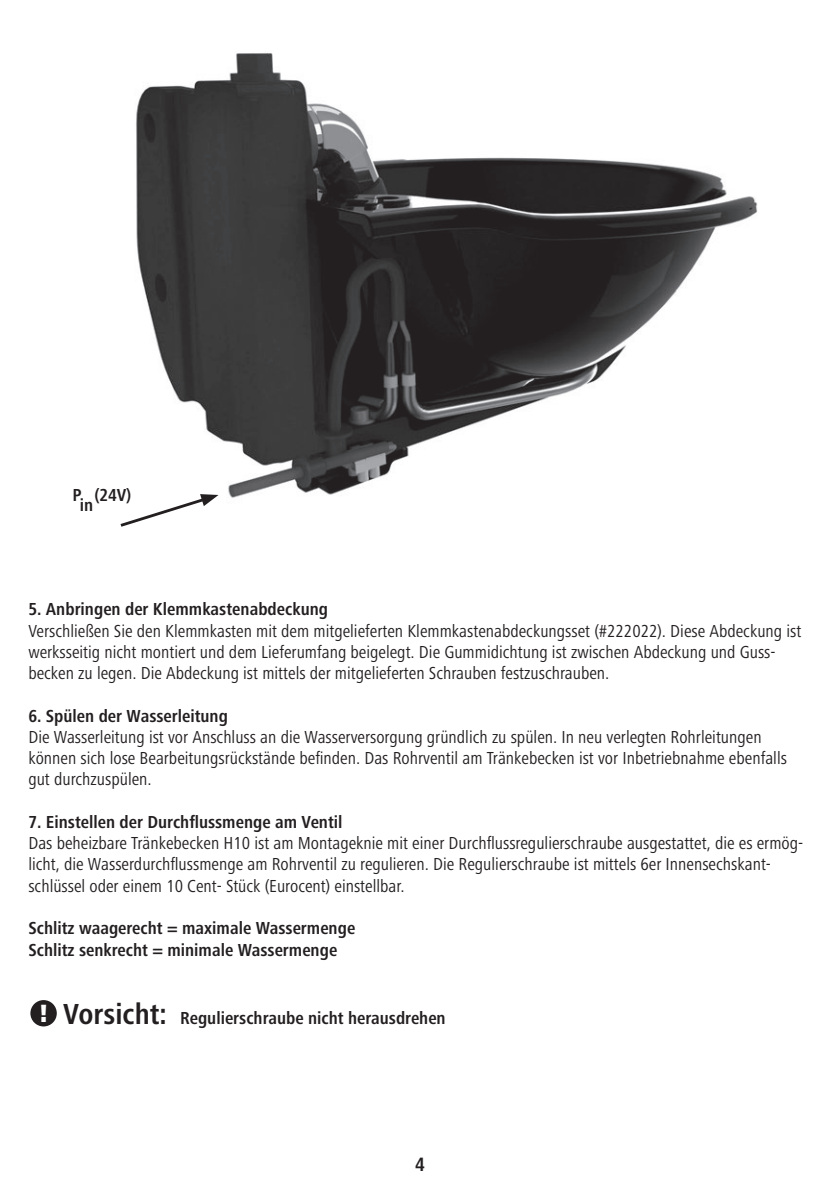
<style>
.page{position:relative;width:840px;height:1191px;background:#fff}
.page>*{position:absolute;margin:0;border:0;box-sizing:border-box;transform-origin:0 0}
.t1{font:700 condensed 20px "Frutiger Next LTW1 G";color:#231f20}
.t2{font:condensed 18px/21.2px "Frutiger Next LTW1 G";color:#231f20}
.t3{font:700 condensed 18px/21.2px "Frutiger Next LTW1 G";color:#231f20}
.s1{font-weight:900;font-size:25.8px;color:#fff}
.s2{font-size:30px}
</style>
<div class="page">
<div style="left:30px;top:1000px;width:27px;height:26px;background:#231f20;border-radius:50%"></div>
<img style="left:136px;top:53px;width:622px;height:445px">
<svg style="left:120px;top:494px;width:98px;height:33px"></svg>
<p class="t3" style="left:72px;top:485px;width:60px">P (24V)</p>
<p class="t3" style="left:80px;top:494px;width:15px">in</p>
<p class="t3" style="left:28px;top:598px;width:301px">5. Anbringen der Klemmkastenabdeckung</p>
<p class="t2" style="left:28px;top:620px;width:774px">Verschließen Sie den Klemmkasten mit dem mitgelieferten Klemmkastenabdeckungsset (#222022). Diese Abdeckung ist werksseitig nicht montiert und dem Lieferumfang beigelegt. Die Gummidichtung ist zwischen Abdeckung und Guss&shy;becken zu legen. Die Abdeckung ist mittels der mitgelieferten Schrauben festzuschrauben.</p>
<p class="t3" style="left:28px;top:705px;width:201px">6. Spülen der Wasserleitung</p>
<p class="t2" style="left:28px;top:726px;width:759px">Die Wasserleitung ist vor Anschluss an die Wasserversorgung gründlich zu spülen. In neu verlegten Rohrleitungen können sich lose Bearbeitungsrückstände befinden. Das Rohrventil am Tränkebecken ist vor Inbetriebnahme ebenfalls gut durchzuspülen.</p>
<p class="t3" style="left:28px;top:811px;width:315px">7. Einstellen der Durchflussmenge am Ventil</p>
<p class="t2" style="left:28px;top:832px;width:775px">Das beheizbare Tränkebecken H10 ist am Montageknie mit einer Durchflussregulierschraube ausgestattet, die es ermög&shy;licht, die Wasserdurchflussmenge am Rohrventil zu regulieren. Die Regulierschraube ist mittels 6er Innensechskant&shy;schlüssel oder einem 10 Cent- Stück (Eurocent) einstellbar.</p>
<p class="t3" style="left:28px;top:917px;width:328px">Schlitz waagerecht = maximale Wassermenge<br>Schlitz senkrecht = minimale Wassermenge</p>
<p class="t3" style="left:40px;top:1007px;width:407px"><span class="s1">!</span> <span class="s2">Vorsicht:</span> Regulierschraube nicht herausdrehen</p>
<p class="t1" style="left:415px;top:1153px;width:11px">4</p>
</div>
